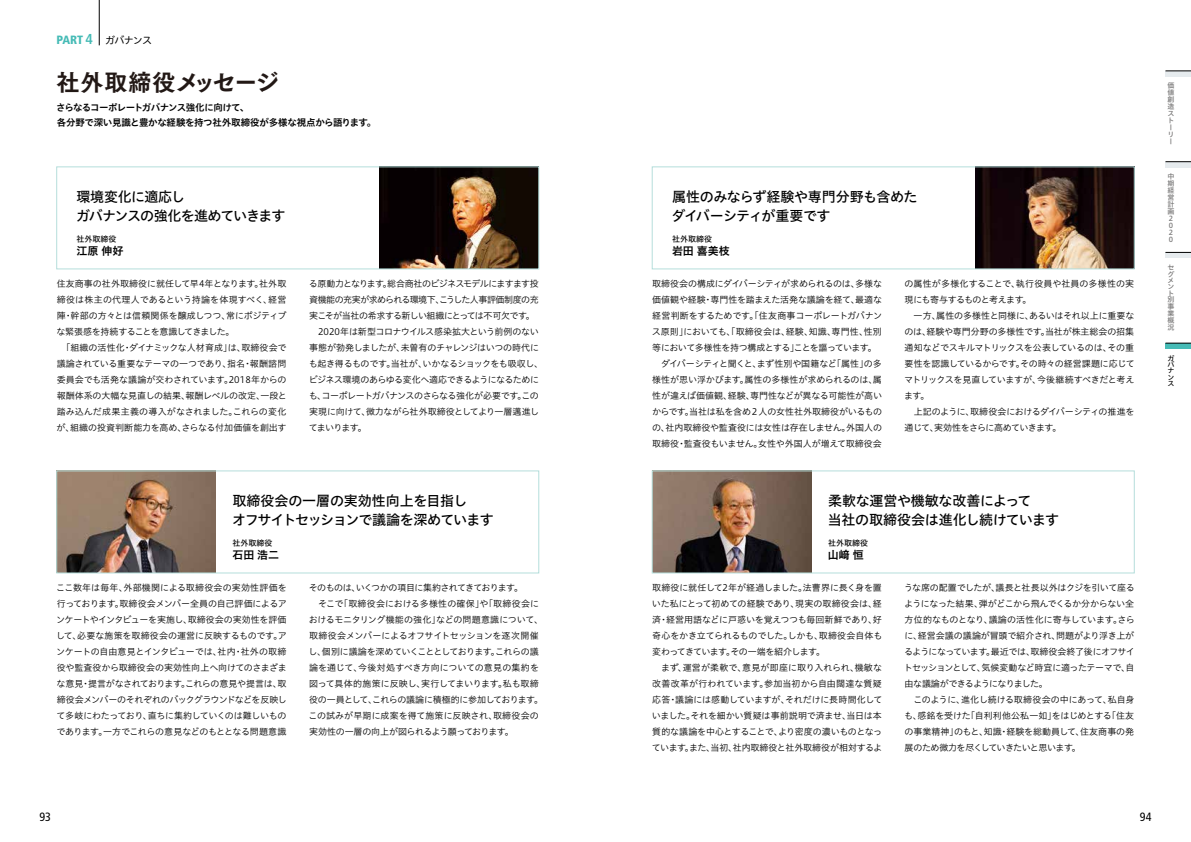
<style>
.page{position:relative;width:1191px;height:842px;background:#fff}
.page>*{position:absolute;margin:0;border:0;box-sizing:border-box;transform-origin:0 0}
.t1{font:23px "Tsuku Go Pro E";letter-spacing:.03em;color:#221815}
.t2{font:14px/19px "Hiragino UD Sans Std N W5";letter-spacing:-.035em;color:#000}
.t3{font:14px/19px "Hiragino UD Sans Std N W5";letter-spacing:-.06em;color:#000}
.t4{font:condensed 12px "Frutiger LT Std";color:#000}
.t5{font:11px "Hiragino UD Sans Std N W6";color:#000}
.t6{font:10px "Hiragino UD Sans Std N W4";letter-spacing:-.085em;color:#000}
.t7{font:9.5px/15px "Hiragino UD Sans Std N W6";letter-spacing:-.045em;color:#000}
.t8{font:9px/16px "Hiragino UD Sans Std N W3";letter-spacing:-.025em;color:#000}
.t9{font:9px/16px "Hiragino UD Sans Std N W3";letter-spacing:-.005em;color:#000}
.t10{font:9px/16px "Hiragino UD Sans Std N W3";letter-spacing:-.045em;color:#000}
.t11{font:8px "Hiragino UD Sans Std N W5";color:#000}
.t12{font:7px/6.9px "Hiragino UD Sans Std N W5";color:#727171}
.t13{font:7px/6.4px "Hiragino UD Sans Std N W5";color:#000}
.s1{font-family:"Frutiger LT Std";font-weight:900;font-stretch:condensed;font-size:12px;color:#46bbb6}
.s2{font-family:"Frutiger LT Std";font-weight:700;font-stretch:condensed;font-size:14.4px;color:#46bbb6}
.s3{font-family:"Gothic MB101 Pro De";font-weight:700}
</style>
<div class="page">
<img style="left:58px;top:472px;width:157px;height:99px">
<div style="left:56px;top:470px;width:483px;height:103px;border:1px solid #b5dedb"></div>
<img style="left:380px;top:168px;width:157px;height:99px">
<img style="left:975px;top:168px;width:157px;height:99px">
<img style="left:653px;top:472px;width:158px;height:99px">
<div style="left:56px;top:166px;width:483px;height:103px;border:1px solid #b5dedb"></div>
<div style="left:651px;top:166px;width:483px;height:103px;border:1px solid #b5dedb"></div>
<div style="left:651px;top:470px;width:483px;height:103px;border:1px solid #b5dedb"></div>
<hr style="left:99px;top:0;width:1px;height:45px;background:#000">
<div style="left:1165px;top:71px;width:26px;height:6px;background:#e6ebee"></div>
<div style="left:1165px;top:162px;width:26px;height:5px;background:#e6ebee"></div>
<div style="left:1165px;top:252px;width:26px;height:6px;background:#e6ebee"></div>
<div style="left:1165px;top:343px;width:26px;height:6px;background:#46bbb6"></div>
<svg style="left:1165px;top:71px;width:26px;height:1px"></svg>
<svg style="left:1165px;top:162px;width:26px;height:1px"></svg>
<svg style="left:1165px;top:252px;width:26px;height:1px"></svg>
<svg style="left:1165px;top:343px;width:26px;height:1px"></svg>
<p class="t6" style="left:57px;top:33px;width:97px"><span class="s1">PART</span> <span class="s2">4</span> ガバナンス</p>
<h1 class="t1" style="left:57px;top:62px;width:224px">社外取締役メッセージ</h1>
<p class="t7" style="left:56px;top:100px;width:322px">さらなるコーポレートガバナンス強化に向けて、<br>各分野で深い見識と豊かな経験を持つ社外取締役が多様な視点から語ります。</p>
<h2 class="t3" style="left:76px;top:186px;width:211px">環境変化に適応し<br>ガバナンスの強化を進めていきます</h2>
<p class="t11" style="left:77px;top:232px;width:42px">社外取締役</p>
<p class="t5" style="left:77px;top:243px;width:48px">江原 伸好</p>
<p class="t9" style="left:57px;top:275px;width:232px">住友商事の社外取締役に就任して早4年となります。社外取締役は株主の代理人であるという持論を体現すべく、経営陣・幹部の方々とは信頼関係を醸成しつつ、常にポジティブな緊張感を持続することを意識してきました。<br>　「組織の活性化・ダイナミックな人材育成」は、取締役会で議論されている重要なテーマの一つであり、指名・報酬諮問委員会でも活発な議論が交わされています。2018年からの報酬体系の大幅な見直しの結果、報酬レベルの改定、一段と踏み込んだ成果主義の導入がなされました。これらの変化が、組織の投資判断能力を高め、さらなる付加価値を創出す</p>
<p class="t10" style="left:309px;top:275px;width:236px">る原動力となります。総合商社のビジネスモデルにますます投資機能の充実が求められる環境下、こうした人事評価制度の充実こそが当社の希求する新しい組織にとっては不可欠です。　2020年は新型コロナウイルス感染拡大という前例のない事態が勃発しましたが、未曽有のチャレンジはいつの時代にも起き得るものです。当社が、いかなるショックをも吸収し、ビジネス環境のあらゆる変化へ適応できるようになるためにも、コーポレートガバナンスのさらなる強化が必要です。この実現に向けて、微力ながら社外取締役としてより一層邁進してまいります。</p>
<h2 class="t2" style="left:232px;top:490px;width:263px">取締役会の一層の実効性向上を目指し<br>オフサイトセッションで議論を深めています</h2>
<p class="t11" style="left:232px;top:536px;width:42px">社外取締役</p>
<p class="t5" style="left:232px;top:547px;width:48px">石田 浩二</p>
<p class="t8" style="left:56px;top:579px;width:232px;text-align:justify">ここ数年は毎年、外部機関による取締役会の実効性評価を行っております。取締役会メンバー全員の自己評価によるアンケートやインタビューを実施し、取締役会の実効性を評価して、必要な施策を取締役会の運営に反映するものです。アンケートの自由意見とインタビューでは、社内・社外の取締役や監査役から取締役会の実効性向上へ向けてのさまざまな意見・提言がなされております。これらの意見や提言は、取締役会メンバーのそれぞれのバックグラウンドなどを反映して多岐にわたっており、直ちに集約していくのは難しいものであります。一方でこれらの意見などのもととなる問題意識</p>
<p class="t8" style="left:308px;top:579px;width:236px">そのものは、いくつかの項目に集約されてきております。<br>　そこで「取締役会における多様性の確保」や「取締役会におけるモニタリング機能の強化」などの問題意識について、取締役会メンバーによるオフサイトセッションを逐次開催し、個別に議論を深めていくこととしております。これらの議論を通じて、今後対処すべき方向についての意見の集約を図って具体的施策に反映し、実行してまいります。私も取締役の一員として、これらの議論に積極的に参加しております。この試みが早期に成案を得て施策に反映され、取締役会の実効性の一層の向上が図られるよう願っております。　</p>
<h2 class="t2" style="left:671px;top:186px;width:247px">属性のみならず経験や専門分野も含めたダイバーシティが重要です</h2>
<p class="t11" style="left:672px;top:232px;width:50px">社外取締役　</p>
<p class="t5" style="left:672px;top:243px;width:59px">岩田 喜美枝</p>
<p class="t8" style="left:652px;top:275px;width:232px">取締役会の構成にダイバーシティが求められるのは、多様な価値観や経験・専門性を踏まえた活発な議論を経て、最適な経営判断をするためです。「住友商事コーポレートガバナンス原則」においても、「取締役会は、経験、知識、専門性、性別等において多様性を持つ構成とする」ことを謳っています。　ダイバーシティと聞くと、まず性別や国籍など「属性」の多様性が思い浮かびます。属性の多様性が求められるのは、属性が違えば価値観、経験、専門性などが異なる可能性が高いからです。当社は私を含め２人の女性社外取締役がいるものの、社内取締役や監査役には女性は存在しません。外国人の取締役・監査役もいません。女性や外国人が増えて取締役会</p>
<p class="t8" style="left:904px;top:275px;width:232px">の属性が多様化することで、執行役員や社員の多様性の実現にも寄与するものと考えます。<br>　一方、属性の多様性と同様に、あるいはそれ以上に重要なのは、経験や専門分野の多様性です。当社が株主総会の招集通知などでスキルマトリックスを公表しているのは、その重要性を認識しているからです。その時々の経営課題に応じてマトリックスを見直していますが、今後継続すべきだと考えます。<br>　上記のように、取締役会におけるダイバーシティの推進を通じて、実効性をさらに高めていきます。</p>
<h2 class="t2" style="left:827px;top:490px;width:233px">柔軟な運営や機敏な改善によって<br>当社の取締役会は進化し続けています</h2>
<p class="t11" style="left:828px;top:536px;width:42px">社外取締役</p>
<p class="t5" style="left:828px;top:547px;width:37px">山<span class="s3">㟢</span> 恒</p>
<p class="t8" style="left:652px;top:579px;width:232px">取締役に就任して2年が経過しました。法曹界に長く身を置いた私にとって初めての経験であり、現実の取締役会は、経済・経営用語などに戸惑いを覚えつつも毎回新鮮であり、好奇心をかき立てられるものでした。しかも、取締役会自体も変わってきています。その一端を紹介します。<br>　まず、運営が柔軟で、意見が即座に取り入れられ、機敏な改善改革が行われています。参加当初から自由闊達な質疑応答・議論には感動していますが、それだけに長時間化していました。それを細かい質疑は事前説明で済ませ、当日は本質的な議論を中心とすることで、より密度の濃いものとなっています。また、当初、社内取締役と社外取締役が相対するよ</p>
<p class="t8" style="left:903px;top:579px;width:233px">うな席の配置でしたが、議長と社長以外はクジを引いて座るようになった結果、弾がどこから飛んでくるか分からない全方位的なものとなり、議論の活性化に寄与しています。さらに、経営会議の議論が冒頭で紹介され、問題がより浮き上がるようになっています。最近では、取締役会終了後にオフサイトセッションとして、気候変動など時宜に適ったテーマで、自由な議論ができるようになりました。<br>　このように、進化し続ける取締役会の中にあって、私自身も、感銘を受けた「自利利他公私一如」をはじめとする「住友の事業精神」のもと、知識・経験を総動員して、住友商事の発展のため微力を尽くしていきたいと思います。</p>
<p class="t12" style="left:1167px;top:82px;width:8px">価値創造ストーリー</p>
<p class="t12" style="left:1167px;top:173px;width:8px">中期経営計画<br>２<br>０<br>２<br>０</p>
<p class="t12" style="left:1167px;top:263px;width:8px">セグ</p>
<p class="t12" style="left:1167px;top:276px;width:8px">メント別事業概況</p>
<p class="t13" style="left:1167px;top:354px;width:8px;line-height:6.9px">ガバ</p>
<p class="t13" style="left:1167px;top:367px;width:8px;text-align:justify">ナンス</p>
<h3 class="t4" style="left:40px;top:810px;width:13px">93</h3>
<h3 class="t4" style="left:1140px;top:810px;width:13px">94</h3>
</div>
